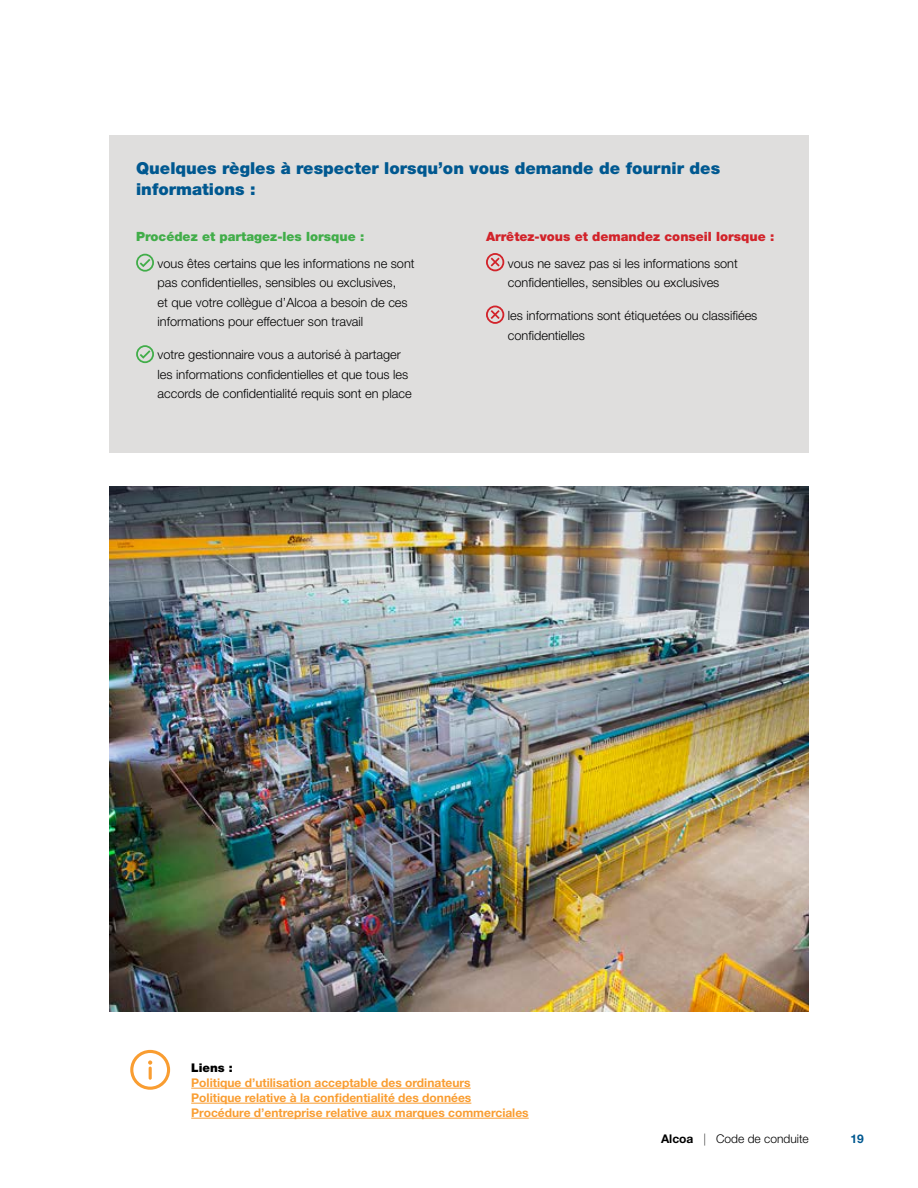
<style>
.page{position:relative;width:918px;height:1188px;background:#fff}
.page>*{position:absolute;margin:0;border:0;box-sizing:border-box;transform-origin:0 0}
.t1{font:900 16.5px/21px "Helvetica Neue LT Std";color:#005890}
.t2{font:300 12.75px/19.5px "Helvetica Neue LT Std";color:#000}
.t3{font:900 12.75px "Helvetica Neue LT Std";color:#d2232a}
.t4{font:900 12.75px "Helvetica Neue LT Std";color:#41ad49}
.t5{font:700 12px/15px "Helvetica Neue LT Std";color:#f99d31}
.t6{font:300 12px "Helvetica Neue LT Std";color:#000}
.t7{font:900 12px "Helvetica Neue LT Std";color:#000}
.t8{font:700 12px "Helvetica Neue LT Std";color:#005890}
.s1{font-weight:700}
.s2{font-weight:100}
</style>
<div class="page">
<div style="left:109px;top:135px;width:700px;height:318px;background:#dfdedd"></div>
<svg style="left:136px;top:254px;width:18px;height:18px"></svg>
<svg style="left:136px;top:345px;width:18px;height:18px"></svg>
<svg style="left:486px;top:253px;width:18px;height:18px"></svg>
<svg style="left:486px;top:306px;width:18px;height:18px"></svg>
<hr style="left:191px;top:1088px;width:280px;height:1px;background:#f99d31">
<hr style="left:191px;top:1103px;width:280px;height:1px;background:#f99d31">
<hr style="left:191px;top:1118px;width:338px;height:1px;background:#f99d31">
<img style="left:109px;top:487px;width:700px;height:524px">
<svg style="left:130px;top:1050px;width:40px;height:40px"></svg>
<p class="t1" style="left:136px;top:157px;width:586px">Quelques règles à respecter lorsqu’on vous demande de fournir des informations :</p>
<p class="t4" style="left:136px;top:229px;width:230px">Procédez et partagez-les lorsque :</p>
<p class="t2" style="left:158px;top:253px;width:259px">vous êtes certains que les informations ne sont pas confidentielles, sensibles ou exclusives,<br>et que votre collègue d’Alcoa a besoin de ces informations pour effectuer son travail</p>
<p class="t2" style="left:158px;top:345px;width:256px">votre gestionnaire vous a autorisé à partager les informations confidentielles et que tous les accords de confidentialité requis sont en place</p>
<p class="t3" style="left:486px;top:229px;width:290px">Arrêtez-vous et demandez conseil lorsque :</p>
<p class="t2" style="left:508px;top:253px;width:231px">vous ne savez pas si les informations sont confidentielles, sensibles ou exclusives</p>
<p class="t2" style="left:508px;top:306px;width:251px">les informations sont étiquetées ou classifiées confidentielles</p>
<p class="t7" style="left:191px;top:1061px;width:43px">Liens :</p>
<p class="t5" style="left:191px;top:1075px;width:339px">Politique d’utilisation acceptable des ordinateurs<br>Politique relative à la confidentialité des données<br>Procédure d’entreprise relative aux marques commerciales</p>
<p class="t6" style="left:661px;top:1131px;width:149px"><span class="s1">Alcoa</span> <span class="s2">|</span> Code de conduite</p>
<p class="t8" style="left:851px;top:1131px;width:15px">19</p>
</div>
